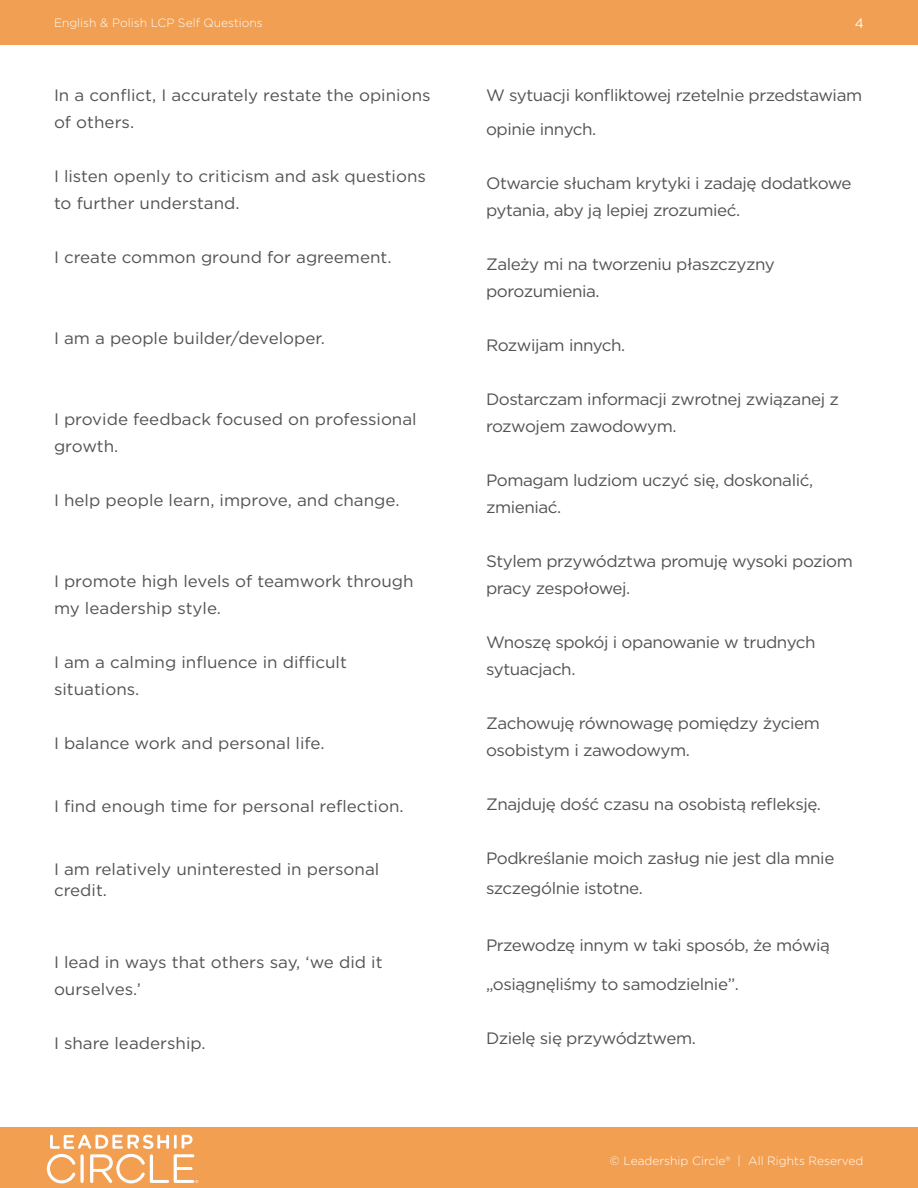
<style>
.page{position:relative;width:918px;height:1188px;background:#fff}
.page>*{position:absolute;margin:0;border:0;box-sizing:border-box;transform-origin:0 0}
.paragraph_body{font:16.5px/27px "Gotham";letter-spacing:-.025em;color:#535353}
.paragraph_body-2{font:16.5px/27px "Gotham";color:#535353}
.t1{font:13.5px "Gotham";color:#fff}
.t2{font:300 12px "Gotham";color:#feffff}
</style>
<div class="page">
<div style="left:0;top:1128px;width:918px;height:60px;background:#f29f52"></div>
<div style="left:0;top:0;width:918px;height:44px;background:#f19f52"></div>
<svg style="left:47px;top:1135px;width:151px;height:48px"></svg>
<p class="t2" style="left:54px;top:15px;width:210px">English &amp; Polish LCP Self Questions</p>
<p class="t1" style="left:855px;top:15px;width:11px">4</p>
<p class="paragraph_body-2" style="left:54px;top:81px;width:378px">In a conflict, I accurately restate the opinions of others.</p>
<p class="paragraph_body-2" style="left:54px;top:162px;width:373px">I listen openly to criticism and ask questions to further understand.</p>
<p class="paragraph_body-2" style="left:54px;top:243px;width:339px">I create common ground for agreement.</p>
<p class="paragraph_body-2" style="left:54px;top:324px;width:273px">I am a people builder/developer.</p>
<p class="paragraph_body-2" style="left:54px;top:405px;width:364px">I provide feedback focused on professional growth.</p>
<p class="paragraph_body-2" style="left:54px;top:486px;width:347px">I help people learn, improve, and change.</p>
<p class="paragraph_body-2" style="left:54px;top:567px;width:361px">I promote high levels of teamwork through my leadership style.</p>
<p class="paragraph_body-2" style="left:54px;top:648px;width:294px">I am a calming influence in difficult situations.</p>
<p class="paragraph_body-2" style="left:54px;top:729px;width:272px">I balance work and personal life.</p>
<p class="paragraph_body-2" style="left:54px;top:792px;width:351px">I find enough time for personal reflection.</p>
<p class="paragraph_body-2" style="left:54px;top:858px;width:327px;line-height:21px">I am relatively uninterested in personal credit.</p>
<p class="paragraph_body-2" style="left:54px;top:948px;width:330px">I lead in ways that others say, ‘we did it ourselves.’</p>
<p class="paragraph_body-2" style="left:54px;top:1029px;width:153px">I share leadership.</p>
<p class="paragraph_body" style="left:486px;top:78px;width:378px;line-height:34.5px">W sytuacji konfliktowej rzetelnie przedstawiam opinie innych.</p>
<p class="paragraph_body" style="left:486px;top:170px;width:367px">Otwarcie słucham krytyki i zadaję dodatkowe pytania, aby ją lepiej zrozumieć.</p>
<p class="paragraph_body" style="left:486px;top:251px;width:290px">Zależy mi na tworzeniu płaszczyzny porozumienia.</p>
<p class="paragraph_body" style="left:486px;top:332px;width:141px">Rozwijam innych.</p>
<p class="paragraph_body" style="left:486px;top:386px;width:354px">Dostarczam informacji zwrotnej związanej z rozwojem zawodowym.</p>
<p class="paragraph_body" style="left:486px;top:467px;width:329px">Pomagam ludziom uczyć się, doskonalić, zmieniać.</p>
<p class="paragraph_body" style="left:486px;top:548px;width:368px">Stylem przywództwa promuję wysoki poziom pracy zespołowej.</p>
<p class="paragraph_body" style="left:486px;top:629px;width:331px">Wnoszę spokój i opanowanie w trudnych sytuacjach.</p>
<p class="paragraph_body" style="left:486px;top:710px;width:336px">Zachowuję równowagę pomiędzy życiem osobistym i zawodowym.</p>
<p class="paragraph_body" style="left:486px;top:791px;width:337px">Znajduję dość czasu na osobistą refleksję.</p>
<p class="paragraph_body" style="left:486px;top:843px;width:350px;line-height:30px">Podkreślanie moich zasług nie jest dla mnie szczególnie istotne.</p>
<p class="paragraph_body" style="left:486px;top:932px;width:346px">Przewodzę innym w taki sposób, że mówią</p>
<p class="paragraph_body" style="left:486px;top:971px;width:254px">„osiągnęliśmy to samodzielnie”.</p>
<p class="paragraph_body" style="left:486px;top:1025px;width:211px">Dzielę się przywództwem.</p>
<p class="t2" style="left:610px;top:1153px;width:255px">© Leadership Circle® | All Rights Reserved</p>
</div>
